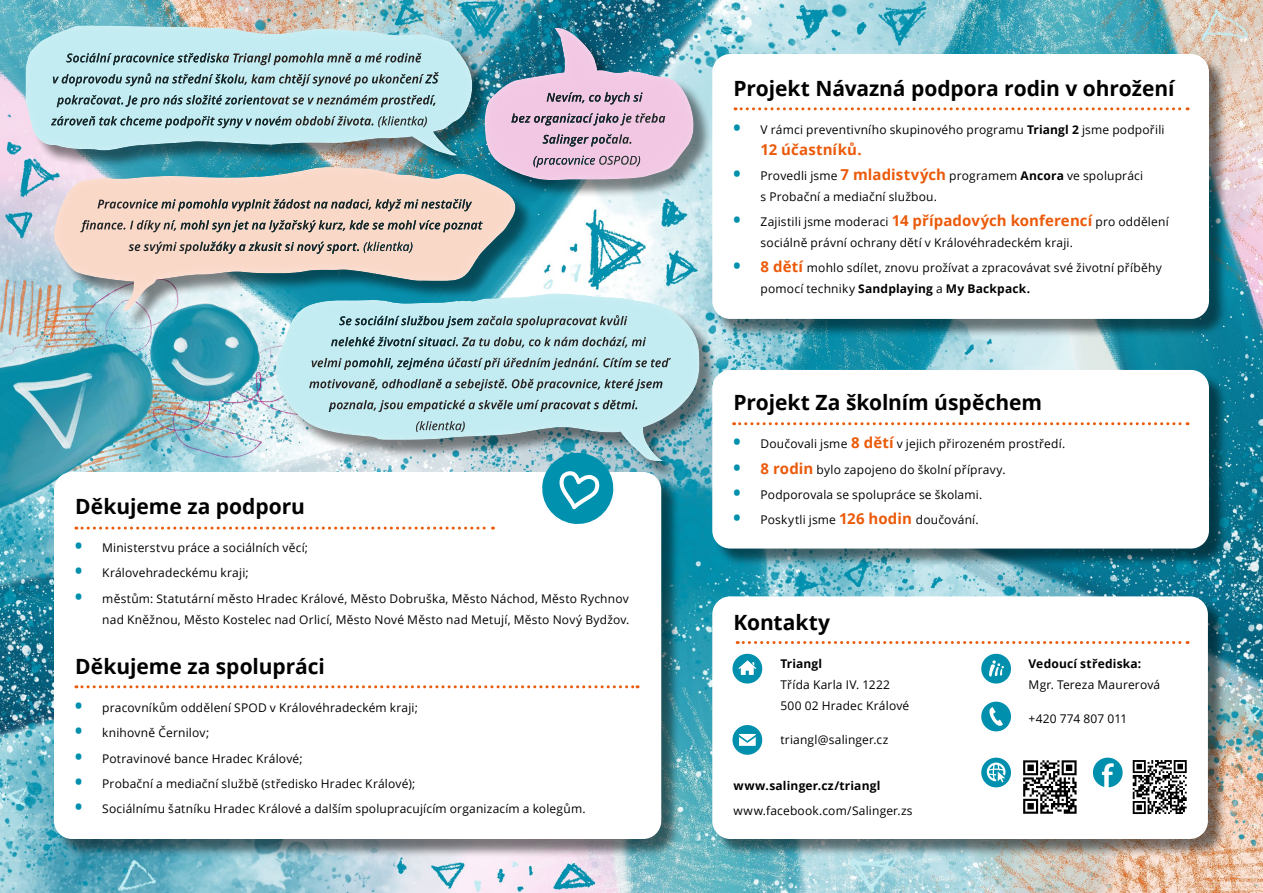
<style>
.page{position:relative;width:1263px;height:893px;background:#fff}
.page>*{position:absolute;margin:0;border:0;box-sizing:border-box;transform-origin:0 0}
.t1{font:700 21px "Open Sans";letter-spacing:-.005em;color:#000}
.t2{font:700 15px "Open Sans";letter-spacing:.015em;color:#eb5a0a}
.t3{font:12px/21px "Open Sans";letter-spacing:.015em;color:#000}
.t4{font:700 12px "Open Sans";letter-spacing:.015em;color:#000}
.s1{font-weight:800;font-size:18px;color:#0090ad}
.s2{font-weight:700}
.s3{font-weight:700;font-size:15px;color:#eb5a0a}
</style>
<div class="page">
<img style="left:0;top:0;width:1263px;height:893px">
<img style="left:0;top:244px;width:279px;height:297px">
<div style="left:57px;top:170px;width:477px;height:159px;background:#000;opacity:.47"></div>
<div style="left:41px;top:154px;width:489px;height:158px;background:#fff;opacity:.33"></div>
<div style="left:279px;top:296px;width:439px;height:184px;background:#000;opacity:.47"></div>
<div style="left:264px;top:281px;width:448px;height:181px;background:#fff;opacity:.33"></div>
<div style="left:28px;top:28px;width:463px;height:146px;background:#000;opacity:.47"></div>
<div style="left:12px;top:13px;width:473px;height:144px;background:#fff;opacity:.33"></div>
<div style="left:714px;top:56px;width:513px;height:282px;background:#000;opacity:.5"></div>
<div style="left:712px;top:54px;width:497px;height:265px;background:#fff;border-radius:18px"></div>
<div style="left:56px;top:474px;width:624px;height:383px;background:#000;opacity:.5"></div>
<div style="left:54px;top:472px;width:607px;height:367px;background:#fff;border-radius:18px"></div>
<div style="left:714px;top:372px;width:513px;height:195px;background:#000;opacity:.5"></div>
<div style="left:712px;top:370px;width:497px;height:179px;background:#fff;border-radius:18px"></div>
<div style="left:714px;top:598px;width:512px;height:260px;background:#000;opacity:.5"></div>
<div style="left:712px;top:596px;width:496px;height:243px;background:#fff;border-radius:18px"></div>
<div style="left:487px;top:30px;width:225px;height:169px;background:#000;opacity:.47"></div>
<div style="left:472px;top:15px;width:236px;height:166px;background:#fff;opacity:.33"></div>
<svg style="left:737px;top:641px;width:451px;height:3px"></svg>
<svg style="left:76px;top:527px;width:417px;height:3px"></svg>
<svg style="left:734px;top:422px;width:454px;height:3px"></svg>
<svg style="left:735px;top:107px;width:453px;height:3px"></svg>
<svg style="left:76px;top:685px;width:562px;height:3px"></svg>
<svg style="left:1093px;top:758px;width:30px;height:29px"></svg>
<div style="left:981px;top:758px;width:30px;height:29px;background:#0090ad;border-radius:50%"></div>
<svg style="left:987px;top:763px;width:18px;height:19px"></svg>
<div style="left:732px;top:725px;width:30px;height:30px;background:#0090ad;border-radius:50%"></div>
<svg style="left:739px;top:734px;width:17px;height:12px"></svg>
<div style="left:981px;top:702px;width:30px;height:29px;background:#0090ad;border-radius:50%"></div>
<svg style="left:989px;top:707px;width:14px;height:19px"></svg>
<div style="left:732px;top:654px;width:30px;height:30px;background:#0090ad;border-radius:50%"></div>
<svg style="left:738px;top:660px;width:18px;height:15px"></svg>
<div style="left:981px;top:654px;width:30px;height:30px;background:#0090ad;border-radius:50%"></div>
<svg style="left:989px;top:660px;width:15px;height:17px"></svg>
<div style="left:1131px;top:758px;width:57px;height:58px;background:linear-gradient(to right,#f8f8f8,#fdfdfd)"></div>
<svg style="left:1133px;top:760px;width:54px;height:54px"></svg>
<svg style="left:1023px;top:760px;width:53px;height:54px"></svg>
<svg style="left:539px;top:450px;width:77px;height:74px"></svg>
<h1 class="t1" style="left:75px;top:492px;width:231px">Děkujeme za podporu</h1>
<p class="t3" style="left:75px;top:537px;width:234px"><span class="s1">•</span> Ministerstvu práce a sociálních věcí;</p>
<p class="t3" style="left:75px;top:562px;width:175px"><span class="s1">•</span> Královehradeckému kraji;</p>
<p class="t3" style="left:75px;top:587px;width:556px;text-align:right"><span class="s1">•</span> městům: Statutární město Hradec Králové, Město Dobruška, Město Náchod, Město Rychnov nad Kněžnou, Město Kostelec nad Orlicí, Město Nové Město nad Metují, Město Nový Bydžov.</p>
<h1 class="t1" style="left:75px;top:652px;width:251px">Děkujeme za spolupráci</h1>
<p class="t3" style="left:75px;top:697px;width:344px"><span class="s1">•</span> pracovníkům oddělení SPOD v Královéhradeckém kraji;</p>
<p class="t3" style="left:75px;top:722px;width:135px"><span class="s1">•</span> knihovně Černilov;</p>
<p class="t3" style="left:75px;top:747px;width:229px"><span class="s1">•</span> Potravinové bance Hradec Králové;</p>
<p class="t3" style="left:75px;top:773px;width:341px"><span class="s1">•</span> Probační a mediační službě (středisko Hradec Králové);</p>
<p class="t3" style="left:75px;top:798px;width:512px"><span class="s1">•</span> Sociálnímu šatníku Hradec Králové a dalším spolupracujícím organizacím a kolegům.</p>
<h1 class="t1" style="left:733px;top:73px;width:442px">Projekt Návazná podpora rodin v ohrožení</h1>
<p class="t3" style="left:733px;top:118px;width:432px"><span class="s1">•</span> V rámci preventivního skupinového programu <span class="s2">Triangl 2</span> jsme podpořili</p>
<p class="t2" style="left:760px;top:139px;width:103px">12 účastníků.</p>
<p class="t3" style="left:760px;top:165px;width:384px;text-indent:-27px"><span class="s1">•</span> Provedli jsme <span class="s3">7 mladistvých</span> programem <span class="s2">Ancora</span> ve spolupráci s Probační a mediační službou.</p>
<p class="t3" style="left:760px;top:211px;width:410px;text-indent:-27px"><span class="s1">•</span> Zajistili jsme moderaci <span class="s3">14 případových konferencí</span> pro oddělení sociálně právní ochrany dětí v Královéhradeckém kraji.</p>
<p class="t3" style="left:760px;top:257px;width:403px;text-indent:-27px"><span class="s1">•</span> <span class="s3">8 dětí</span> mohlo sdílet, znovu prožívat a zpracovávat své životní příběhy pomocí techniky <span class="s2">Sandplaying</span> a <span class="s2">My Backpack.</span></p>
<h1 class="t1" style="left:733px;top:388px;width:310px">Projekt Za školním úspěchem</h1>
<p class="t3" style="left:733px;top:433px;width:333px"><span class="s1">•</span> Doučovali jsme <span class="s3">8 dětí</span> v jejich přirozeném prostředí.</p>
<p class="t3" style="left:733px;top:458px;width:274px"><span class="s1">•</span> <span class="s3">8 rodin</span> bylo zapojeno do školní přípravy.</p>
<p class="t3" style="left:733px;top:484px;width:250px"><span class="s1">•</span> Podporovala se spolupráce se školami.</p>
<p class="t3" style="left:733px;top:509px;width:247px"><span class="s1">•</span> Poskytli jsme <span class="s3">126 hodin</span> doučování.</p>
<h1 class="t1" style="left:733px;top:608px;width:98px">Kontakty</h1>
<p class="t4" style="left:780px;top:655px;width:43px">Triangl</p>
<p class="t3" style="left:780px;top:674px;width:131px">Třída Karla IV. 1222<br>500 02 Hradec Králové</p>
<p class="t3" style="left:780px;top:729px;width:109px">triangl@salinger.cz</p>
<p class="t4" style="left:733px;top:777px;width:148px">www.salinger.cz/triangl</p>
<p class="t3" style="left:733px;top:800px;width:181px">www.facebook.com/Salinger.zs</p>
<p class="t4" style="left:1029px;top:655px;width:114px">Vedoucí střediska:</p>
<p class="t3" style="left:1029px;top:674px;width:133px">Mgr. Tereza Maurerová</p>
<p class="t3" style="left:1029px;top:708px;width:100px">+420 774 807 011</p>
</div>
